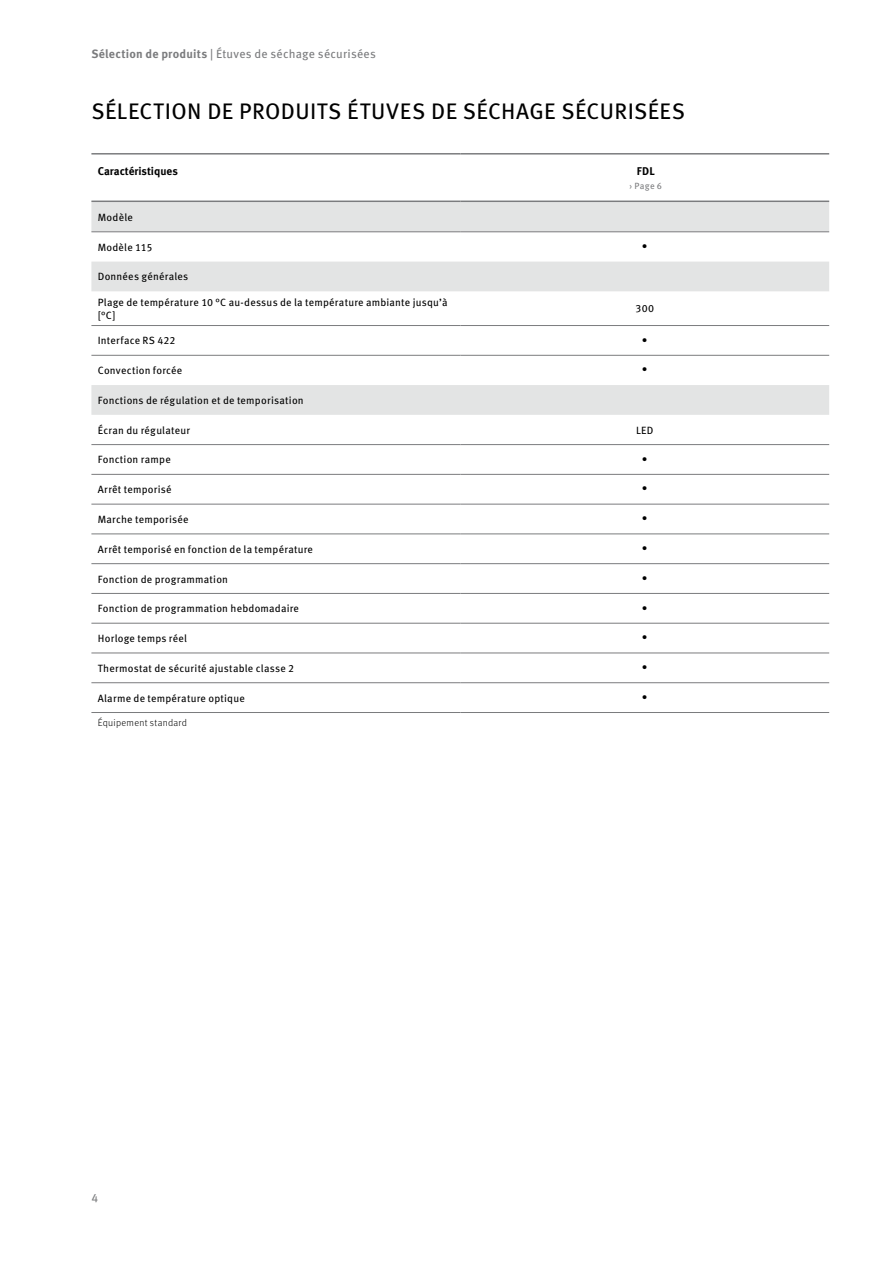
<style>
.page{position:relative;width:893px;height:1263px;background:#fff}
.page>*{position:absolute;margin:0;border:0;box-sizing:border-box;transform-origin:0 0}
.p_heading_level01_in{font:22.5px "Meta Pro";letter-spacing:.02em;color:#000}
.p_runningTitle_std_C{font:12px "Meta Pro";letter-spacing:.02em;color:#7b7c7e}
.p_page_pagina{font:12px "Meta Pro";color:#7b7c7e}
.p_table_product_head{font:700 11.25px "Meta Pro";color:#000}
.p_table_product_body{font:10.5px/13.5px "Meta Pro";letter-spacing:.02em;color:#000}
.p_table_toc_foot{font:300 9.75px "Meta Pro";letter-spacing:.025em;color:#000}
.p_table_product_head-2{font:9px "Meta Pro";color:#7b7c7e}
.p_table_product_body-2{font:5.25px "Meta Pro";color:#000}
.s1{font-weight:700}
</style>
<div class="page">
<svg style="left:91px;top:202px;width:738px;height:213px"></svg>
<hr style="left:91px;top:153px;width:369px;height:2px;background:#7b7c7e">
<hr style="left:91px;top:201px;width:369px;height:1px;background:#7b7c7e">
<hr style="left:460px;top:153px;width:369px;height:2px;background:#7b7c7e">
<hr style="left:460px;top:201px;width:369px;height:1px;background:#7b7c7e">
<hr style="left:91px;top:231px;width:369px;height:1px;background:#7b7c7e">
<hr style="left:460px;top:231px;width:369px;height:1px;background:#7b7c7e">
<hr style="left:91px;top:325px;width:369px;height:1px;background:#7b7c7e">
<hr style="left:460px;top:325px;width:369px;height:1px;background:#7b7c7e">
<hr style="left:91px;top:355px;width:369px;height:1px;background:#7b7c7e">
<hr style="left:460px;top:355px;width:369px;height:1px;background:#7b7c7e">
<hr style="left:91px;top:444px;width:369px;height:1px;background:#7b7c7e">
<hr style="left:460px;top:444px;width:369px;height:1px;background:#7b7c7e">
<hr style="left:91px;top:474px;width:369px;height:1px;background:#7b7c7e">
<hr style="left:460px;top:474px;width:369px;height:1px;background:#7b7c7e">
<hr style="left:91px;top:504px;width:369px;height:1px;background:#7b7c7e">
<hr style="left:460px;top:504px;width:369px;height:1px;background:#7b7c7e">
<hr style="left:91px;top:533px;width:369px;height:1px;background:#7b7c7e">
<hr style="left:460px;top:533px;width:369px;height:1px;background:#7b7c7e">
<hr style="left:91px;top:563px;width:369px;height:1px;background:#7b7c7e">
<hr style="left:460px;top:563px;width:369px;height:1px;background:#7b7c7e">
<hr style="left:91px;top:593px;width:369px;height:1px;background:#7b7c7e">
<hr style="left:460px;top:593px;width:369px;height:1px;background:#7b7c7e">
<hr style="left:91px;top:623px;width:369px;height:1px;background:#7b7c7e">
<hr style="left:460px;top:623px;width:369px;height:1px;background:#7b7c7e">
<hr style="left:91px;top:653px;width:369px;height:1px;background:#7b7c7e">
<hr style="left:460px;top:653px;width:369px;height:1px;background:#7b7c7e">
<hr style="left:91px;top:682px;width:369px;height:1px;background:#7b7c7e">
<hr style="left:460px;top:682px;width:369px;height:1px;background:#7b7c7e">
<hr style="left:91px;top:712px;width:369px;height:1px;background:#7b7c7e">
<hr style="left:460px;top:712px;width:369px;height:1px;background:#7b7c7e">
<p class="p_runningTitle_std_C" style="left:91px;top:44px;width:286px"><span class="s1">Sélection de produits</span> | Étuves de séchage sécurisées</p>
<p class="p_heading_level01_in" style="left:92px;top:94px;width:595px">SÉLECTION DE PRODUITS ÉTUVES DE SÉCHAGE SÉCURISÉES</p>
<p class="p_table_product_head" style="left:98px;top:162px;width:82px">Caractéristiques</p>
<p class="p_table_product_head" style="left:637px;top:162px;width:20px">FDL</p>
<p class="p_table_product_head-2" style="left:629px;top:178px;width:34px">› Page 6</p>
<p class="p_table_product_body" style="left:98px;top:210px;width:37px">Modèle</p>
<p class="p_table_product_body" style="left:98px;top:240px;width:56px">Modèle 115</p>
<p class="p_table_product_body-2" style="left:643px;top:242px;width:6px">●</p>
<p class="p_table_product_body" style="left:98px;top:269px;width:92px">Données générales</p>
<p class="p_table_product_body" style="left:98px;top:295px;width:351px">Plage de température 10 °C au-dessus de la température ambiante jusqu’à [°C]</p>
<p class="p_table_product_body" style="left:635px;top:301px;width:20px">300</p>
<p class="p_table_product_body" style="left:98px;top:333px;width:79px">Interface RS 422</p>
<p class="p_table_product_body-2" style="left:643px;top:336px;width:6px">●</p>
<p class="p_table_product_body" style="left:98px;top:363px;width:86px">Convection forcée</p>
<p class="p_table_product_body-2" style="left:643px;top:366px;width:6px">●</p>
<p class="p_table_product_body" style="left:98px;top:393px;width:207px">Fonctions de régulation et de temporisation</p>
<p class="p_table_product_body" style="left:98px;top:423px;width:94px">Écran du régulateur</p>
<p class="p_table_product_body" style="left:636px;top:423px;width:19px">LED</p>
<p class="p_table_product_body" style="left:98px;top:452px;width:75px">Fonction rampe</p>
<p class="p_table_product_body-2" style="left:643px;top:455px;width:6px">●</p>
<p class="p_table_product_body" style="left:98px;top:482px;width:75px">Arrêt temporisé</p>
<p class="p_table_product_body-2" style="left:643px;top:485px;width:6px">●</p>
<p class="p_table_product_body" style="left:98px;top:512px;width:92px">Marche temporisée</p>
<p class="p_table_product_body-2" style="left:643px;top:514px;width:6px">●</p>
<p class="p_table_product_body" style="left:98px;top:542px;width:217px">Arrêt temporisé en fonction de la température</p>
<p class="p_table_product_body-2" style="left:643px;top:544px;width:6px">●</p>
<p class="p_table_product_body" style="left:98px;top:571px;width:132px">Fonction de programmation</p>
<p class="p_table_product_body-2" style="left:643px;top:574px;width:6px">●</p>
<p class="p_table_product_body" style="left:98px;top:601px;width:203px">Fonction de programmation hebdomadaire</p>
<p class="p_table_product_body-2" style="left:643px;top:604px;width:6px">●</p>
<p class="p_table_product_body" style="left:98px;top:631px;width:91px">Horloge temps réel</p>
<p class="p_table_product_body-2" style="left:643px;top:633px;width:6px">●</p>
<p class="p_table_product_body" style="left:98px;top:661px;width:198px">Thermostat de sécurité ajustable classe 2</p>
<p class="p_table_product_body-2" style="left:643px;top:663px;width:6px">●</p>
<p class="p_table_product_body" style="left:98px;top:690px;width:149px">Alarme de température optique</p>
<p class="p_table_product_body-2" style="left:643px;top:693px;width:6px">●</p>
<p class="p_table_toc_foot" style="left:98px;top:716px;width:91px">Équipement standard</p>
<p class="p_page_pagina" style="left:91px;top:1188px;width:8px">4</p>
</div>
